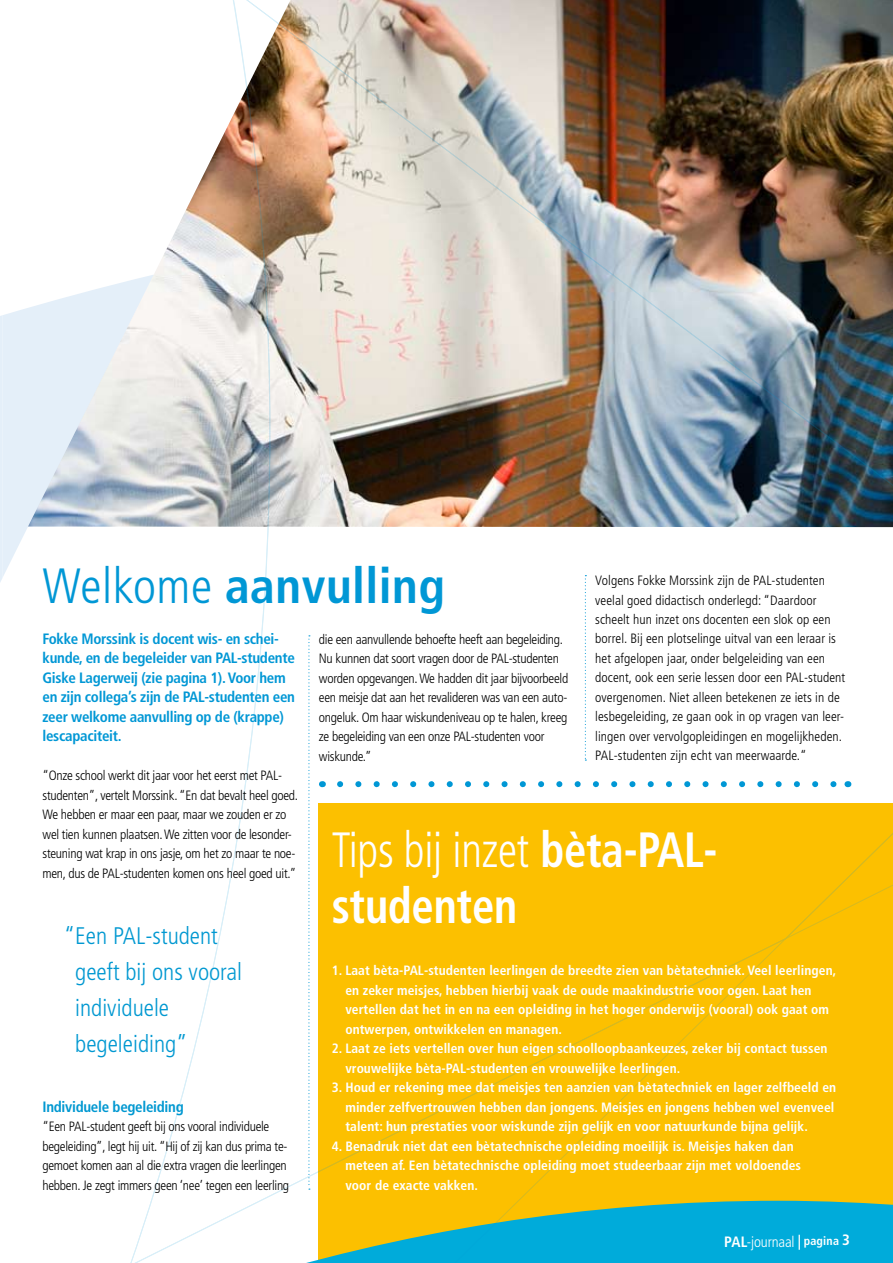
<style>
.page{position:relative;width:893px;height:1263px;background:#fff}
.page>*{position:absolute;margin:0;border:0;box-sizing:border-box;transform-origin:0 0}
.t1{font:700 condensed 49.5px/55.2px "Frutiger";letter-spacing:-.005em;color:#fff;scale:.9 1}
.t2{font:700 condensed 49.5px "Frutiger";letter-spacing:.01em;color:#0097d5}
.t3{font:300 condensed 24px/36px "Frutiger";color:#0098d1}
.t4{font:700 condensed 15px/19.5px "Frutiger";letter-spacing:-.02em;color:#0097d5}
.t5{font:700 condensed 15px "Frutiger";letter-spacing:-.02em;color:#0098d1}
.t6{font:300 condensed 15px "Frutiger";letter-spacing:-.01em;color:#fff}
.t7{font:700 condensed 13.5px/19.5px "Frutiger";letter-spacing:.005em;color:#fff}
.t8{font:300 condensed 13.5px/19.5px "Frutiger";letter-spacing:-.02em;color:#000}
.t9{font:300 condensed 13.5px/19.5px "Frutiger";letter-spacing:.005em;color:#000}
.s1{font-weight:300}
.s2{font-weight:700}
</style>
<div class="page">
<svg style="left:0;top:281px;width:129px;height:301px"></svg>
<img style="left:129px;top:0;width:764px;height:1263px">
<h1 class="t2" style="left:43px;top:556px;width:404px"><span class="s1">Welkome</span> aanvulling</h1>
<p class="t8" style="left:319px;top:629px;width:251px">die een aanvullende behoefte heeft aan begeleiding.<br>Nu kunnen dat soort vragen door de PAL-studenten worden opgevangen. We hadden dit jaar bijvoorbeeld een meisje dat aan het revalideren was van een auto&shy;ongeluk. Om haar wiskundeniveau op te halen, kreeg ze begeleiding van een onze PAL-studenten voor wiskunde.”</p>
<p class="t9" style="left:595px;top:571px;width:252px">Volgens Fokke Morssink zijn de PAL-studenten veelal goed didactisch onderlegd: “Daardoor scheelt hun inzet ons docenten een slok op een borrel. Bij een plotselinge uitval van een leraar is het afgelopen jaar, onder belgeleiding van een docent, ook een serie lessen door een PAL-student overgenomen. Niet alleen betekenen ze iets in de lesbegeleiding, ze gaan ook in op vragen van leer&shy;lingen over vervolgopleidingen en mogelijkheden.<br>PAL-studenten zijn echt van meerwaarde.“</p>
<p class="t4" style="left:43px;top:629px;width:254px">Fokke Morssink is docent wis- en schei&shy;kunde, en de begeleider van PAL-studente Giske Lagerweij (zie pagina 1). Voor hem en zijn collega’s zijn de PAL-studenten een zeer welkome aanvulling op de (krappe) lescapaciteit.</p>
<p class="t8" style="left:43px;top:766px;width:257px">“Onze school werkt dit jaar voor het eerst met PAL&shy;studenten”, vertelt Morssink. “En dat bevalt heel goed.<br>We hebben er maar een paar, maar we zouden er zo wel tien kunnen plaatsen. We zitten voor de lesonder&shy;steuning wat krap in ons jasje, om het zo maar te noe&shy;men, dus de PAL-studenten komen ons heel goed uit.”</p>
<h1 class="t1" style="left:332px;top:823px;width:430px"><span class="s1">Tips bij inzet</span> bèta-PAL&shy;studenten</h1>
<h2 class="t3" style="left:75px;top:918px;width:168px;text-indent:-12px">“Een PAL-student geeft bij ons vooral individuele begeleiding”</h2>
<p class="t5" style="left:43px;top:1097px;width:143px">Individuele begeleiding</p>
<p class="t8" style="left:43px;top:1117px;width:248px">“Een PAL-student geeft bij ons vooral individuele begeleiding”, legt hij uit. “Hij of zij kan dus prima te&shy;gemoet komen aan al die extra vragen die leerlingen hebben. Je zegt immers geen ‘nee’ tegen een leerling</p>
<p class="t7" style="left:345px;top:961px;width:492px;text-indent:-14px">1. Laat bèta-PAL-studenten leerlingen de breedte zien van bètatechniek. Veel leerlingen, en zeker meisjes, hebben hierbij vaak de oude maakindustrie voor ogen. Laat hen vertellen dat het in en na een opleiding in het hoger onderwijs (vooral) ook gaat om ontwerpen, ontwikkelen en managen.</p>
<p class="t7" style="left:345px;top:1039px;width:484px;text-indent:-14px">2. Laat ze iets vertellen over hun eigen schoolloopbaankeuzes, zeker bij contact tussen vrouwelijke bèta-PAL-studenten en vrouwelijke leerlingen.</p>
<p class="t7" style="left:345px;top:1078px;width:492px;text-indent:-14px">3. Houd er rekening mee dat meisjes ten aanzien van bètatechniek en lager zelfbeeld en minder zelfvertrouwen hebben dan jongens. Meisjes en jongens hebben wel evenveel talent: hun prestaties voor wiskunde zijn gelijk en voor natuurkunde bijna gelijk.</p>
<p class="t7" style="left:345px;top:1136px;width:457px;text-indent:-14px">4. Benadruk niet dat een bètatechnische opleiding moeilijk is. Meisjes haken dan meteen af. Een bètatechnische opleiding moet studeerbaar zijn met voldoendes voor de exacte vakken.</p>
<p class="t6" style="left:724px;top:1233px;width:127px"><span class="s2">PAL</span>-journaal <span class="s2">|</span> <sup>pagina</sup> <span class="s2">3</span></p>
</div>
